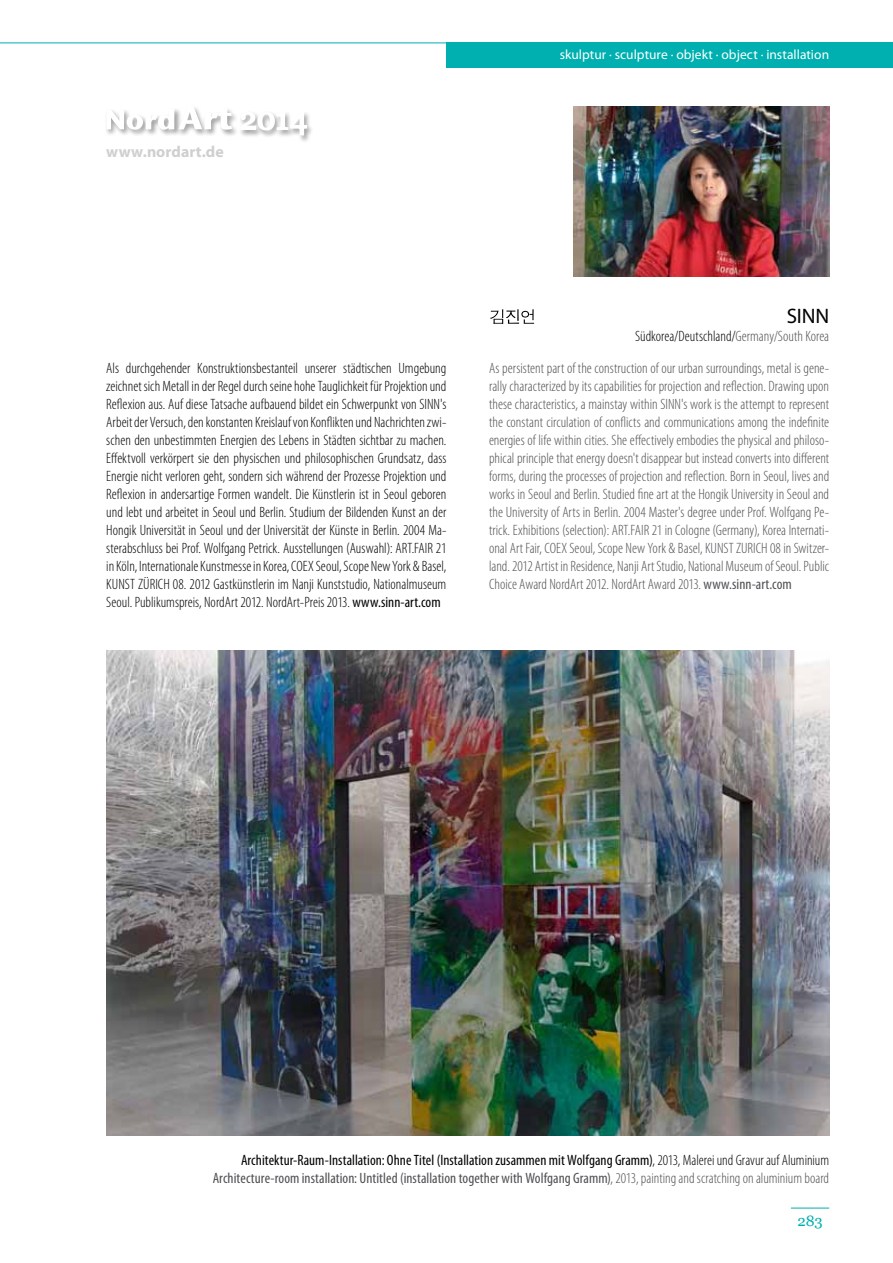
<style>
.page{position:relative;width:893px;height:1263px;background:#fff}
.page>*{position:absolute;margin:0;border:0;box-sizing:border-box;transform-origin:0 0}
.t1{font:21px "Myriad Pro";color:#000}
.t2{font:700 15.9px "Myriad Pro";letter-spacing:.005em;color:#d0cfcf}
.t3{font:300 condensed 15px/18px "Myriad Pro";color:#000;text-align:justify}
.t4{font:300 condensed 15px/18px "Myriad Pro";color:#504f53;text-align:justify}
.t5{font:condensed 15px/18px "Myriad Pro";letter-spacing:.005em;color:#000;text-align:right}
.t6{font:15px "Georgia";color:#00b0b0}
.t7{font:13.5px "Myriad Pro";color:#fff}
.s1{color:#504f53}
.s2{font-weight:400}
.s3{font-weight:300}
.s4{font-weight:300;color:#504f53}
</style>
<div class="page">
<div style="left:446px;top:43px;width:447px;height:25px;background:#00b0b0"></div>
<hr style="left:0;top:43px;width:446px;height:1px;background:#00b0b0">
<hr style="left:791px;top:1208px;width:38px;height:1px;background:#00b0b0">
<div style="left:105px;top:107px;width:77px;height:30px;background:#000;opacity:.75"></div>
<div style="left:177px;top:105px;width:62px;height:32px;background:#000;opacity:.75"></div>
<svg style="left:106px;top:106px;width:126px;height:24px"></svg>
<div style="left:239px;top:111px;width:75px;height:32px;background:#000;opacity:.75"></div>
<svg style="left:239px;top:111px;width:69px;height:25px"></svg>
<img style="left:574px;top:106px;width:255px;height:170px">
<img style="left:106px;top:651px;width:723px;height:485px">
<svg style="left:490px;top:309px;width:44px;height:15px"></svg>
<p class="t2" style="left:106px;top:142px;width:119px">www.nordart.de</p>
<p class="t7" style="left:560px;top:46px;width:271px">skulptur · sculpture · objekt · object · installation</p>
<h1 class="t1" style="left:787px;top:303px;width:44px">SINN</h1>
<p class="t3" style="left:635px;top:327px;width:195px">Südkorea/Deutschland/<span class="s1">Germany/South Korea</span></p>
<p class="t3" style="left:106px;top:359px;width:342px">Als durchgehender Konstruktionsbestanteil unserer städtischen Umgebung zeichnet sich Metall in der Regel durch seine hohe Tauglichkeit für Projektion und Reflexion aus. Auf diese Tatsache aufbauend bildet ein Schwerpunkt von SINN's Arbeit der Versuch, den konstanten Kreislauf von Konflikten und Nachrichten zwi&shy;schen den unbestimmten Energien des Lebens in Städten sichtbar zu machen.<br>Effektvoll verkörpert sie den physischen und philosophischen Grundsatz, dass Energie nicht verloren geht, sondern sich während der Prozesse Projektion und Reflexion in andersartige Formen wandelt. Die Künstlerin ist in Seoul geboren und lebt und arbeitet in Seoul und Berlin. Studium der Bildenden Kunst an der Hongik Universität in Seoul und der Universität der Künste in Berlin. 2004 Ma&shy;sterabschluss bei Prof. Wolfgang Petrick. Ausstellungen (Auswahl): ART.FAIR 21 in Köln, Internationale Kunstmesse in Korea, COEX Seoul, Scope New York &amp; Basel, KUNST ZÜRICH 08. 2012 Gastkünstlerin im Nanji Kunststudio, Nationalmuseum Seoul. Publikumspreis, NordArt 2012. NordArt-Preis 2013. <span class="s2">www.sinn-art.com</span></p>
<p class="t4" style="left:489px;top:359px;width:342px">As persistent part of the construction of our urban surroundings, metal is gene&shy;rally characterized by its capabilities for projection and reflection. Drawing upon these characteristics, a mainstay within SINN's work is the attempt to represent the constant circulation of conflicts and communications among the indefinite energies of life within cities. She effectively embodies the physical and philoso&shy;phical principle that energy doesn't disappear but instead converts into different forms, during the processes of projection and reflection. Born in Seoul, lives and works in Seoul and Berlin. Studied fine art at the Hongik University in Seoul and the University of Arts in Berlin. 2004 Master's degree under Prof. Wolfgang Pe&shy;trick. Exhibitions (selection): ART.FAIR 21 in Cologne (Germany), Korea Internati&shy;onal Art Fair, COEX Seoul, Scope New York &amp; Basel, KUNST ZURICH 08 in Switzer&shy;land. 2012 Artist in Residence, Nanji Art Studio, National Museum of Seoul. Public Choice Award NordArt 2012. NordArt Award 2013. <span class="s2">www.sinn-art.com</span></p>
<p class="t5" style="left:213px;top:1151px;width:618px">Architektur-Raum-Installation: Ohne Titel (Installation zusammen mit Wolfgang Gramm)<span class="s3">, 2013, Malerei und Gravur auf Aluminium<br></span><span class="s1">Architecture-room installation: Untitled (installation together with Wolfgang Gramm)</span><span class="s4">, 2013, painting and scratching on aluminium board</span></p>
<p class="t6" style="left:797px;top:1209px;width:27px">283</p>
</div>
